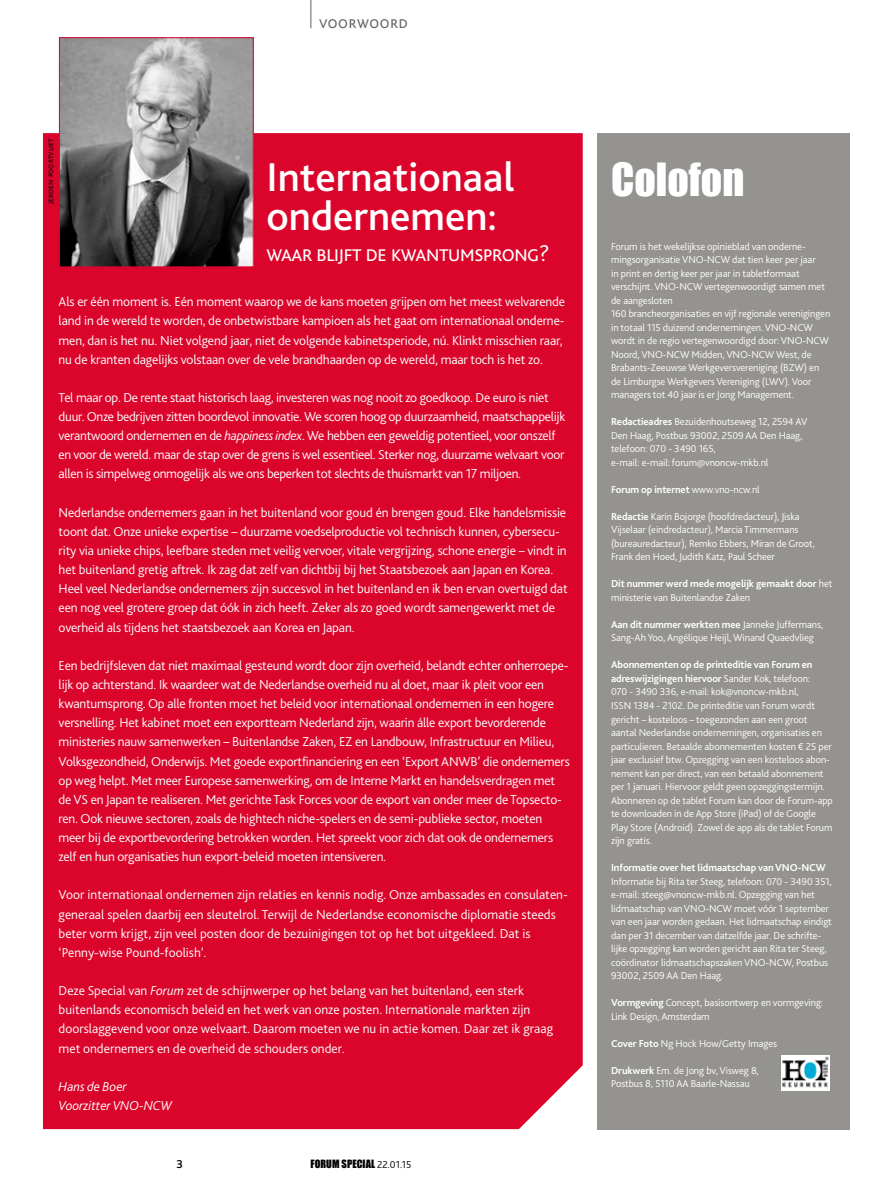
<style>
.page{position:relative;width:872px;height:1191px;background:#fff}
.page>*{position:absolute;margin:0;border:0;box-sizing:border-box;transform-origin:0 0}
.t1{font:500 42px/38.2px "Bliss 2";color:#fff}
.t2{font:42px "Impact";color:#fff}
.t3{font:300 24px "Bliss 2";letter-spacing:-.03em;color:#fff}
.t4{font:300 18px "Bliss 2";letter-spacing:.03em;color:#646363}
.t5{font:300 13.5px/19.2px "Bliss 2";letter-spacing:-.01em;color:#fff}
.t6{font:italic 300 13.5px/19.2px "Bliss 2";color:#fff}
.t7{font:500 12px "Bliss 2";color:#000}
.t8{font:300 10.5px/13.5px "Bliss 2";letter-spacing:-.01em;color:#fff}
.t9{font:700 10.5px/13.5px "Bliss 2";letter-spacing:-.01em;color:#fff}
.t10{font:10.5px "Impact";letter-spacing:.005em;color:#000}
.t11{font:300 9px "Bliss 2";letter-spacing:.02em;color:#000}
.s1{font-style:italic}
.s2{font-family:"Bliss 2";font-weight:300}
.s3{font-weight:700}
.s4{font-weight:300}
</style>
<div class="page">
<svg style="left:310px;top:0;width:1px;height:28px"></svg>
<div style="left:43px;top:133px;width:540px;height:996px;background:#db052c"></div>
<img style="left:61px;top:39px;width:190px;height:226px">
<div style="left:59px;top:37px;width:194px;height:230px;border:1px solid #db052c"></div>
<div style="left:597px;top:133px;width:253px;height:996px;background:#959390"></div>
<img style="left:781px;top:1055px;width:48px;height:35px">
<h3 class="t4" style="left:319px;top:11px;width:90px">voorwoord</h3>
<p class="t11" style="left:45px;top:204px;width:67px;rotate:-90deg">jeroen poortvliet</p>
<h1 class="t1" style="left:266px;top:157px;width:250px">Internationaal ondernemen:</h1>
<h2 class="t3" style="left:266px;top:238px;width:285px">waar blijft de kwantumsprong?</h2>
<p class="t5" style="left:59px;top:292px;width:508px">Als er één moment is. Eén moment waarop we de kans moeten grijpen om het meest welvarende land in de wereld te worden, de onbetwistbare kampioen als het gaat om internationaal onderne&shy;men, dan is het nu. Niet volgend jaar, niet de volgende kabinetsperiode, nú. Klinkt misschien raar, nu de kranten dagelijks volstaan over de vele brandhaarden op de wereld, maar toch is het zo.</p>
<p class="t5" style="left:59px;top:387px;width:508px">Tel maar op. De rente staat historisch laag, investeren was nog nooit zo goedkoop. De euro is niet duur. Onze bedrijven zitten boordevol innovatie. We scoren hoog op duurzaamheid, maatschappelijk verantwoord ondernemen en de <span class="s1">happiness index</span>. We hebben een geweldig potentieel, voor onszelf en voor de wereld. maar de stap over de grens is wel essentieel. Sterker nog, duurzame welvaart voor allen is simpelweg onmogelijk als we ons beperken tot slechts de thuismarkt van 17 miljoen.</p>
<p class="t5" style="left:59px;top:502px;width:510px">Nederlandse ondernemers gaan in het buitenland voor goud én brengen goud. Elke handelsmissie toont dat. Onze unieke expertise – duurzame voedselproductie vol technisch kunnen, cybersecu&shy;rity via unieke chips, leefbare steden met veilig vervoer, vitale vergrijzing, schone energie – vindt in het buitenland gretig aftrek. Ik zag dat zelf van dichtbij bij het Staatsbezoek aan Japan en Korea.<br>Heel veel Nederlandse ondernemers zijn succesvol in het buitenland en ik ben ervan overtuigd dat een nog veel grotere groep dat óók in zich heeft. Zeker als zo goed wordt samengewerkt met de overheid als tijdens het staatsbezoek aan Korea en Japan.</p>
<p class="t5" style="left:59px;top:655px;width:513px">Een bedrijfsleven dat niet maximaal gesteund wordt door zijn overheid, belandt echter onherroepe&shy;lijk op achterstand. Ik waardeer wat de Nederlandse overheid nu al doet, maar ik pleit voor een kwantumsprong. Op alle fronten moet het beleid voor internationaal ondernemen in een hogere versnelling. Het kabinet moet een exportteam Nederland zijn, waarin álle export bevorderende ministeries nauw samenwerken – Buitenlandse Zaken, EZ en Landbouw, Infrastructuur en Milieu, Volksgezondheid, Onderwijs. Met goede exportfinanciering en een ‘Export ANWB’ die ondernemers op weg helpt. Met meer Europese samenwerking, om de Interne Markt en handelsverdragen met de VS en Japan te realiseren. Met gerichte Task Forces voor de export van onder meer de Topsecto&shy;ren. Ook nieuwe sectoren, zoals de hightech niche-spelers en de semi-publieke sector, moeten meer bij de exportbevordering betrokken worden. Het spreekt voor zich dat ook de ondernemers zelf en hun organisaties hun export-beleid moeten intensiveren.</p>
<p class="t5" style="left:59px;top:885px;width:511px">Voor internationaal ondernemen zijn relaties en kennis nodig. Onze ambassades en consulaten&shy;generaal spelen daarbij een sleutelrol. Terwijl de Nederlandse economische diplomatie steeds beter vorm krijgt, zijn veel posten door de bezuinigingen tot op het bot uitgekleed. Dat is ‘Penny-wise Pound-foolish’.</p>
<p class="t5" style="left:59px;top:980px;width:496px">Deze Special van <span class="s1">Forum</span> zet de schijnwerper op het belang van het buitenland, een sterk buitenlands economisch beleid en het werk van onze posten. Internationale markten zijn doorslaggevend voor onze welvaart. Daarom moeten we nu in actie komen. Daar zet ik graag met ondernemers en de overheid de schouders onder.</p>
<p class="t6" style="left:59px;top:1076px;width:115px">Hans de Boer<br>Voorzitter VNO-NCW</p>
<p class="t7" style="left:176px;top:1156px;width:8px">3</p>
<p class="t10" style="left:310px;top:1155px;width:102px">FORUM SPECIAL <span class="s2">22.01.15</span></p>
<h1 class="t2" style="left:611px;top:147px;width:135px">Colofon</h1>
<p class="t8" style="left:611px;top:239px;width:221px">Forum is het wekelijkse opinieblad van onderne&shy;mingsorganisatie VNO-NCW dat tien keer per jaar<br>in print en dertig keer per jaar in tabletformaat verschijnt. VNO-NCW vertegenwoordigt samen met de aangesloten<br>160 brancheorganisaties en vijf regionale verenigingen in totaal 115 duizend ondernemingen. VNO-NCW wordt in de regio vertegenwoordigd door: VNO-NCW Noord, VNO-NCW Midden, VNO-NCW West, de Brabants-Zeeuwse Werkgeversvereniging (BZW) en de Limburgse Werkgevers Vereniging (LWV). Voor managers tot 40 jaar is er Jong Management.</p>
<p class="t8" style="left:611px;top:415px;width:198px"><span class="s3">Redactieadres</span> Bezuidenhoutseweg 12, 2594 AV Den Haag, Postbus 93002, 2509 AA Den Haag, telefoon: 070 - 3490 165,<br>e-mail: e-mail: forum@vnoncw-mkb.nl</p>
<p class="t9" style="left:611px;top:482px;width:150px">Forum op internet <span class="s4">www.vno-ncw.nl</span></p>
<p class="t8" style="left:611px;top:509px;width:205px"><span class="s3">Redactie</span> Karin Bojorge (hoofdredacteur), Jiska Vijselaar (eindredacteur), Marcia Timmermans (bureauredacteur), Remko Ebbers, Miran de Groot, Frank den Hoed, Judith Katz, Paul Scheer</p>
<p class="t9" style="left:611px;top:577px;width:223px">Dit nummer werd mede mogelijk gemaakt door <span class="s4">het ministerie van Buitenlandse Zaken</span></p>
<p class="t8" style="left:611px;top:617px;width:214px"><span class="s3">Aan dit nummer werkten mee</span> Janneke Juffermans,<br>Sang-Ah Yoo, Angélique Heijl, Winand Quaedvlieg</p>
<p class="t8" style="left:611px;top:658px;width:223px"><span class="s3">Abonnementen op de printeditie van Forum en adreswijzigingen hiervoor</span> Sander Kok, telefoon:<br>070 - 3490 336, e-mail: kok@vnoncw-mkb.nl,<br>ISSN 1384 - 2102. De printeditie van Forum wordt gericht – kosteloos – toegezonden aan een groot aantal Nederlandse ondernemingen, organisaties en particulieren. Betaalde abonnementen kosten € 25 per jaar exclusief btw. Opzegging van een kosteloos abon&shy;nement kan per direct, van een betaald abonnement per 1 januari. Hiervoor geldt geen opzeggingstermijn.<br>Abonneren op de tablet Forum kan door de Forum-app te downloaden in de App Store (iPad) of de Google Play Store (Android). Zowel de app als de tablet Forum zijn gratis.</p>
<p class="t9" style="left:611px;top:860px;width:216px">Informatie over het lidmaatschap van VNO-NCW</p>
<p class="t8" style="left:611px;top:874px;width:222px">Informatie bij Rita ter Steeg, telefoon: 070 - 3490 351, e-mail: steeg@vnoncw-mkb.nl. Opzegging van het lidmaatschap van VNO-NCW moet vóór 1 september van een jaar worden gedaan. Het lidmaatschap eindigt dan per 31 december van datzelfde jaar. De schrifte&shy;lijke opzegging kan worden gericht aan Rita ter Steeg, coördinator lidmaatschapszaken VNO-NCW, Postbus 93002, 2509 AA Den Haag.</p>
<p class="t8" style="left:611px;top:995px;width:214px"><span class="s3">Vormgeving</span> Concept, basisontwerp en vormgeving:<br>Link Design, Amsterdam</p>
<p class="t8" style="left:611px;top:1036px;width:167px"><span class="s3">Cover Foto</span> Ng Hock How/Getty Images</p>
<p class="t8" style="left:611px;top:1063px;width:149px"><span class="s3">Drukwerk</span> Em. de Jong bv, Visweg 8,<br>Postbus 8, 5110 AA Baarle-Nassau</p>
</div>
